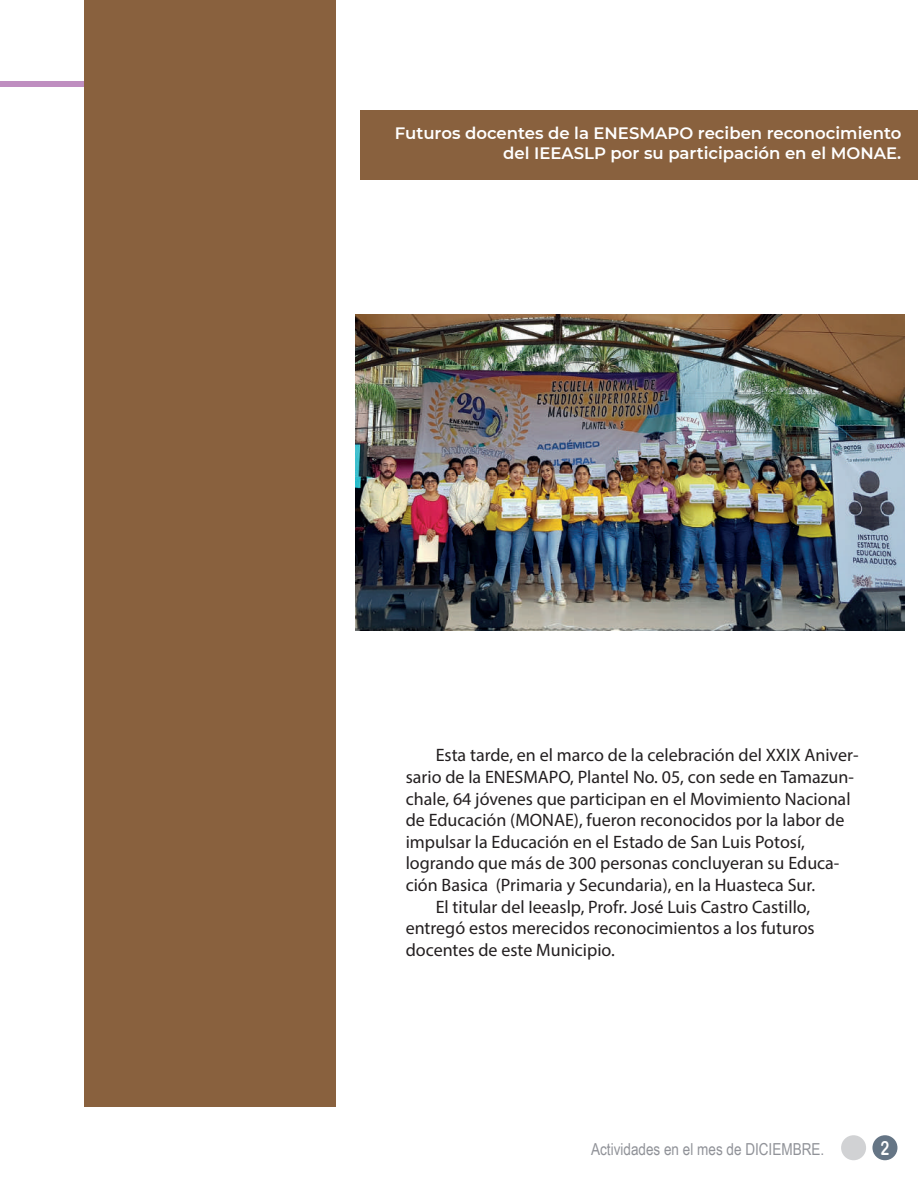
<style>
.page{position:relative;width:918px;height:1188px;background:#fff}
.page>*{position:absolute;margin:0;border:0;box-sizing:border-box;transform-origin:0 0}
.t1{font:19.5px "Arial Rounded MT Bold";color:#fff;scale:.77 1}
.t2{font:18px "Myriad Pro";color:#231f20}
.t3{font:600 16.5px/19.8px "Montserrat";color:#fff;text-align:right}
.t4{font:16.5px "Arial Narrow";color:#909298}
</style>
<div class="page">
<div style="left:361px;top:111px;width:557px;height:69px;background:#89613e"></div>
<div style="left:84px;top:0;width:251px;height:1107px;background:#89613e"></div>
<div style="left:872px;top:1135px;width:25px;height:25px;background:#657585;border-radius:50%"></div>
<div style="left:841px;top:1135px;width:25px;height:25px;background:#d1d2d4;border-radius:50%"></div>
<div style="left:0;top:81px;width:84px;height:6px;background:#bf8ec0"></div>
<img style="left:355px;top:314px;width:549px;height:317px">
<p class="t3" style="left:395px;top:122px;width:508px">Futuros docentes de la ENESMAPO reciben reconocimiento del IEEASLP por su participación en el MONAE.</p>
<p class="t2" style="left:436px;top:744px;width:424px">Esta tarde, en el marco de la celebración del XXIX Aniver-</p>
<p class="t2" style="left:406px;top:766px;width:450px">sario de la ENESMAPO, Plantel No. 05, con sede en Tamazun-</p>
<p class="t2" style="left:406px;top:787px;width:446px">chale, 64 jóvenes que participan en el Movimiento Nacional</p>
<p class="t2" style="left:406px;top:809px;width:440px">de Educación (MONAE), fueron reconocidos por la labor de</p>
<p class="t2" style="left:406px;top:831px;width:401px">impulsar la Educación en el Estado de San Luis Potosí,</p>
<p class="t2" style="left:406px;top:852px;width:435px">logrando que más de 300 personas concluyeran su Educa-</p>
<p class="t2" style="left:406px;top:874px;width:411px">ción Basica (Primaria y Secundaria), en la Huasteca Sur.</p>
<p class="t2" style="left:436px;top:895px;width:376px">El titular del Ieeaslp, Profr. José Luis Castro Castillo,</p>
<p class="t2" style="left:406px;top:917px;width:411px">entregó estos merecidos reconocimientos a los futuros</p>
<p class="t2" style="left:406px;top:939px;width:211px">docentes de este Municipio.</p>
<p class="t4" style="left:591px;top:1137px;width:235px">Actividades en el mes de DICIEMBRE.</p>
<p class="t1" style="left:880px;top:1136px;width:13px">2</p>
</div>
